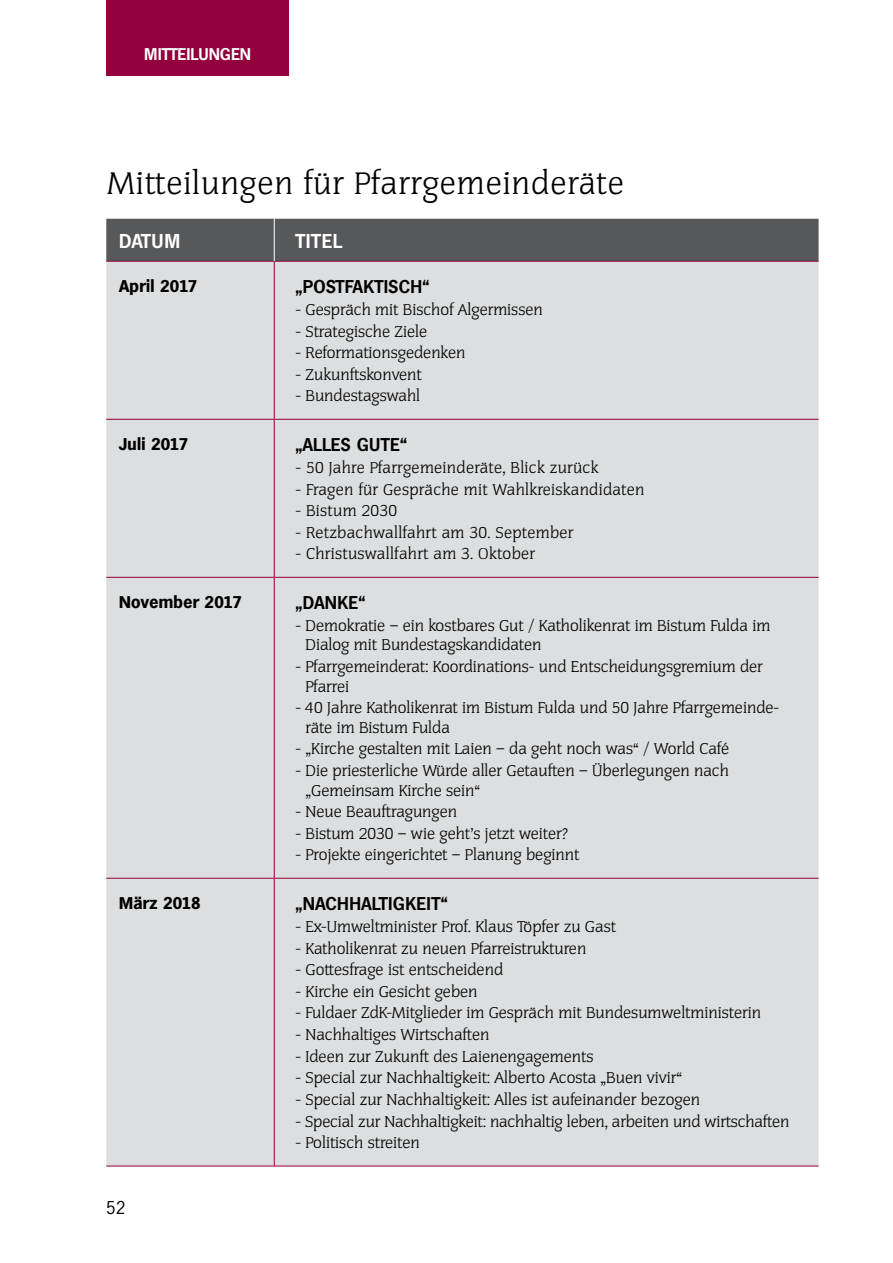
<style>
.page{position:relative;width:893px;height:1263px;background:#fff}
.page>*{position:absolute;margin:0;border:0;box-sizing:border-box;transform-origin:0 0}
.t1{font:300 30px "Congress";letter-spacing:.03em;color:#000}
.t2{font:600 19.5px "Hamburg";letter-spacing:.125em;color:#fff}
.t3{font:600 18px "Hamburg";letter-spacing:.02em;color:#000}
.t4{font:300 18px "Hamburg";color:#000}
.t5{font:700 16.5px "Hamburg";letter-spacing:.02em;color:#000}
.t6{font:600 16.5px "Hamburg";color:#fff}
.t7{font:300 15px/19.5px "Congress";color:#000}
.t8{font:300 15px "Congress";letter-spacing:.02em;color:#000}
</style>
<div class="page">
<div style="left:106px;top:0;width:183px;height:75px;background:#93003d"></div>
<div style="left:106px;top:219px;width:713px;height:42px;background:#57585a"></div>
<div style="left:106px;top:262px;width:713px;height:904px;background:#dddedf"></div>
<hr style="left:106px;top:261px;width:168px;height:1px;background:#93003d">
<hr style="left:274px;top:261px;width:545px;height:1px;background:#93003d">
<hr style="left:274px;top:262px;width:1px;height:157px;background:#93003d">
<hr style="left:106px;top:419px;width:168px;height:1px;background:#93003d">
<hr style="left:274px;top:419px;width:545px;height:1px;background:#93003d">
<hr style="left:274px;top:420px;width:1px;height:157px;background:#93003d">
<hr style="left:106px;top:577px;width:168px;height:1px;background:#93003d">
<hr style="left:274px;top:577px;width:545px;height:1px;background:#93003d">
<hr style="left:274px;top:578px;width:1px;height:300px;background:#93003d">
<hr style="left:106px;top:878px;width:168px;height:1px;background:#93003d">
<hr style="left:274px;top:878px;width:545px;height:1px;background:#93003d">
<hr style="left:274px;top:878px;width:1px;height:288px;background:#93003d">
<hr style="left:106px;top:1166px;width:168px;height:1px;background:#93003d">
<hr style="left:274px;top:1166px;width:545px;height:1px;background:#93003d">
<hr style="left:274px;top:219px;width:1px;height:42px;background:#fff">
<p class="t6" style="left:144px;top:45px;width:108px">Mitteilungen</p>
<h1 class="t1" style="left:107px;top:165px;width:518px">Mitteilungen für Pfarrgemeinderäte</h1>
<h2 class="t2" style="left:119px;top:230px;width:60px">Datum</h2>
<h2 class="t2" style="left:295px;top:230px;width:48px">Titel</h2>
<p class="t5" style="left:119px;top:277px;width:80px">April 2017</p>
<p class="t3" style="left:296px;top:277px;width:19px">„POSTFAKT</p>
<p class="t3" style="left:384px;top:277px;width:17px">ISCH</p>
<p class="t3" style="left:423px;top:277px;width:8px">“</p>
<p class="t7" style="left:296px;top:300px;width:249px">- Gespräch mit Bischof Algermissen</p>
<p class="t7" style="left:296px;top:322px;width:133px">- Strategische Ziele</p>
<p class="t7" style="left:296px;top:343px;width:171px">- Reformationsgedenken</p>
<p class="t7" style="left:296px;top:365px;width:128px">- Zukunftskonvent</p>
<p class="t7" style="left:296px;top:387px;width:126px">- Bundestagswahl</p>
<p class="t5" style="left:119px;top:435px;width:71px">Juli 2017</p>
<p class="t3" style="left:296px;top:435px;width:18px">„ALLES</p>
<p class="t3" style="left:357px;top:435px;width:52px">GUTE“</p>
<p class="t8" style="left:296px;top:458px;width:305px">- 50 Jahre Pfarrgemeinderäte, Blick zurück</p>
<p class="t8" style="left:296px;top:480px;width:350px">- Fragen für Gespräche mit Wahlkreiskandidaten</p>
<p class="t8" style="left:296px;top:502px;width:103px">- Bistum 2030</p>
<p class="t8" style="left:296px;top:523px;width:279px">- Retzbachwallfahrt am 30. September</p>
<p class="t8" style="left:296px;top:545px;width:241px">- Christuswallfahrt am 3. Oktober</p>
<p class="t5" style="left:119px;top:593px;width:124px">November 2017</p>
<p class="t3" style="left:296px;top:593px;width:20px">„DANKE</p>
<p class="t3" style="left:359px;top:593px;width:8px">“</p>
<p class="t7" style="left:306px;top:616px;width:466px;text-indent:-10px">- Demokratie – ein kostbares Gut / Katholikenrat im Bistum Fulda im<br>Dialog mit Bundestagskandidaten</p>
<p class="t7" style="left:306px;top:657px;width:459px;text-indent:-10px">- Pfarrgemeinderat: Koordinations- und Entscheidungsgremium der<br>Pfarrei</p>
<p class="t7" style="left:306px;top:698px;width:475px;text-indent:-10px">- 40 Jahre Katholikenrat im Bistum Fulda und 50 Jahre Pfarrgemeinde&shy;räte im Bistum Fulda</p>
<p class="t7" style="left:296px;top:740px;width:435px">- „Kirche gestalten mit Laien – da geht noch was“ / World Café</p>
<p class="t7" style="left:306px;top:761px;width:425px;text-indent:-10px">- Die priesterliche Würde aller Getauften – Überlegungen nach „Gemeinsam Kirche sein“</p>
<p class="t7" style="left:296px;top:802px;width:163px">-Neue Beauftragungen</p>
<p class="t7" style="left:296px;top:824px;width:274px">- Bistum 2030 – wie geht’s jetzt weiter?</p>
<p class="t7" style="left:296px;top:846px;width:286px">- Projekte eingerichtet – Planung beginnt</p>
<p class="t5" style="left:119px;top:894px;width:83px">März 2018</p>
<p class="t3" style="left:296px;top:894px;width:19px">„NACHHALT</p>
<p class="t3" style="left:388px;top:894px;width:61px">IGKEIT“</p>
<p class="t7" style="left:296px;top:916px;width:322px;line-height:21.6px">-Ex-Umweltminister Prof. Klaus Töpfer zu Gast -Katholikenrat zu neuen Pfarreistrukturen</p>
<p class="t7" style="left:296px;top:959px;width:209px;line-height:21.6px">- Gottesfrage ist entscheidend -Kirche ein Gesicht geben</p>
<p class="t7" style="left:296px;top:1003px;width:467px;line-height:21.6px">- Fuldaer ZdK-Mitglieder im Gespräch mit Bundesumweltministerin -Nachhaltiges Wirtschaften<br>-Ideen zur Zukunft des Laienengagements</p>
<p class="t7" style="left:296px;top:1068px;width:388px">- Special zur Nachhaltigkeit: Alberto Acosta „Buen vivir“</p>
<p class="t7" style="left:296px;top:1090px;width:406px">- Special zur Nachhaltigkeit: Alles ist aufeinander bezogen</p>
<p class="t7" style="left:296px;top:1112px;width:495px">- Special zur Nachhaltigkeit: nachhaltig leben, arbeiten und wirtschaften</p>
<p class="t7" style="left:296px;top:1133px;width:126px">- Politisch streiten</p>
<p class="t4" style="left:106px;top:1197px;width:21px">52</p>
</div>
